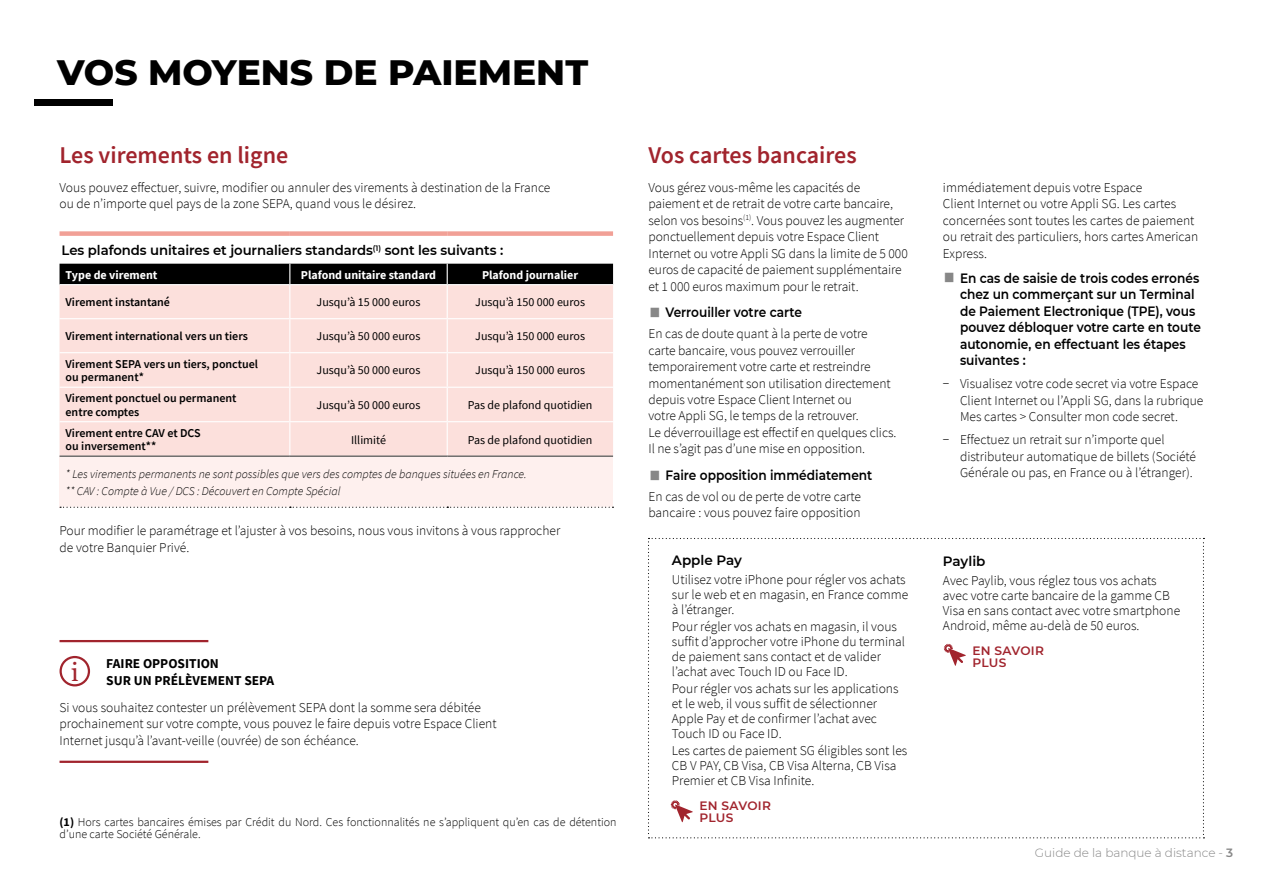
<style>
.page{position:relative;width:1263px;height:893px;background:#fff}
.page>*{position:absolute;margin:0;border:0;box-sizing:border-box;transform-origin:0 0}
.t1{font:800 36px "Montserrat";color:#000}
.t2{font:25.65px "Georgia";color:#a1242d}
.t3{font:600 24px "Source Sans Pro";color:#a1242d}
.t4{font:300 13.5px/16.5px "Source Sans Pro";color:#000}
.t5{font:600 13.5px/16.5px "Montserrat";color:#000;scale:.9 1}
.t6{font:600 13.5px "Montserrat";color:#000}
.t7{font:700 13.5px/16.5px "Source Sans Pro";color:#000}
.t8{font:600 12.15px/12.1px "Montserrat";letter-spacing:.025em;color:#a1242d}
.t9{font:12px "Source Sans Pro";color:#000}
.t10{font:600 12px/13.5px "Source Sans Pro";color:#000}
.t11{font:italic 300 12px/16.5px "Source Sans Pro";color:#000}
.t12{font:300 12px/12.8px "Source Sans Pro";color:#000}
.t13{font:700 12px "Source Sans Pro";color:#fff}
.t14{font:300 12px "Montserrat";color:#878787}
.s1{font-weight:700}
.s2{font-weight:400;font-size:24px;color:#878787}
.s3{font-weight:600}
</style>
<div class="page">
<div style="left:60px;top:285px;width:553px;height:170px;background:#fce0dc"></div>
<div style="left:60px;top:456px;width:553px;height:51px;background:#fef0ee"></div>
<div style="left:60px;top:264px;width:553px;height:21px;background:#000"></div>
<hr style="left:289px;top:285px;width:1px;height:33px;background:#fff">
<hr style="left:447px;top:285px;width:1px;height:33px;background:#fff">
<hr style="left:289px;top:319px;width:1px;height:33px;background:#fff">
<hr style="left:447px;top:319px;width:1px;height:33px;background:#fff">
<hr style="left:289px;top:353px;width:1px;height:34px;background:#fff">
<hr style="left:447px;top:353px;width:1px;height:34px;background:#fff">
<hr style="left:289px;top:388px;width:1px;height:33px;background:#fff">
<hr style="left:447px;top:388px;width:1px;height:33px;background:#fff">
<hr style="left:289px;top:422px;width:1px;height:33px;background:#fff">
<hr style="left:447px;top:422px;width:1px;height:33px;background:#fff">
<hr style="left:60px;top:318px;width:230px;height:1px;background:#fff">
<hr style="left:290px;top:318px;width:157px;height:1px;background:#fff">
<hr style="left:447px;top:318px;width:166px;height:1px;background:#fff">
<hr style="left:60px;top:352px;width:230px;height:1px;background:#fff">
<hr style="left:290px;top:352px;width:157px;height:1px;background:#fff">
<hr style="left:447px;top:352px;width:166px;height:1px;background:#fff">
<hr style="left:60px;top:387px;width:230px;height:1px;background:#fff">
<hr style="left:290px;top:387px;width:157px;height:1px;background:#fff">
<hr style="left:447px;top:387px;width:166px;height:1px;background:#fff">
<hr style="left:60px;top:421px;width:230px;height:1px;background:#fff">
<hr style="left:290px;top:421px;width:157px;height:1px;background:#fff">
<hr style="left:447px;top:421px;width:166px;height:1px;background:#fff">
<div style="left:60px;top:231px;width:230px;height:5px;background:#f1a096"></div>
<div style="left:290px;top:231px;width:157px;height:5px;background:#f1a096"></div>
<div style="left:447px;top:231px;width:166px;height:5px;background:#f1a096"></div>
<hr style="left:60px;top:455px;width:230px;height:2px;background:#706f6f">
<hr style="left:290px;top:455px;width:157px;height:2px;background:#706f6f">
<hr style="left:447px;top:455px;width:166px;height:2px;background:#706f6f">
<svg style="left:60px;top:507px;width:553px;height:1px"></svg>
<hr style="left:60px;top:640px;width:148px;height:2px;background:#a1242d">
<hr style="left:60px;top:761px;width:148px;height:2px;background:#a1242d">
<div style="left:34px;top:99px;width:79px;height:7px;background:#000"></div>
<svg style="left:648px;top:538px;width:556px;height:300px"></svg>
<div style="left:60px;top:656px;width:30px;height:30px;border:2px solid #a1242d;border-radius:50%"></div>
<h1 class="t1" style="left:57px;top:46px;width:532px">VOS MOYENS DE PAIEMENT</h1>
<h3 class="t3" style="left:60px;top:139px;width:230px">Les virements en ligne</h3>
<p class="t4" style="left:60px;top:179px;width:492px">Vous pouvez effectuer, suivre, modifier ou annuler des virements à destination de la France ou de n’importe quel pays de la zone SEPA, quand vous le désirez.</p>
<p class="t6" style="left:62px;top:241px;width:443px">Les plafonds unitaires et journaliers standards<sup>(1)</sup> sont les suivants :</p>
<p class="t13" style="left:66px;top:267px;width:94px">Type de virement</p>
<p class="t13" style="left:301px;top:267px;width:137px">Plafond unitaire standard</p>
<p class="t13" style="left:482px;top:267px;width:98px">Plafond journalier</p>
<p class="t10" style="left:66px;top:295px;width:106px">Virement instantané</p>
<p class="t9" style="left:317px;top:295px;width:105px">Jusqu’à 15 000 euros</p>
<p class="t9" style="left:475px;top:295px;width:111px">Jusqu’à 150 000 euros</p>
<p class="t10" style="left:66px;top:329px;width:184px">Virement international vers un tiers</p>
<p class="t9" style="left:317px;top:329px;width:105px">Jusqu’à 50 000 euros</p>
<p class="t9" style="left:475px;top:329px;width:111px">Jusqu’à 150 000 euros</p>
<p class="t10" style="left:66px;top:357px;width:194px">Virement SEPA vers un tiers, ponctuel ou permanent*</p>
<p class="t9" style="left:317px;top:363px;width:105px">Jusqu’à 50 000 euros</p>
<p class="t9" style="left:475px;top:363px;width:111px">Jusqu’à 150 000 euros</p>
<p class="t10" style="left:66px;top:391px;width:173px">Virement ponctuel ou permanent entre comptes</p>
<p class="t9" style="left:317px;top:397px;width:105px">Jusqu’à 50 000 euros</p>
<p class="t9" style="left:468px;top:397px;width:126px">Pas de plafond quotidien</p>
<p class="t10" style="left:66px;top:426px;width:137px">Virement entre CAV et DCS ou inversement**</p>
<p class="t9" style="left:351px;top:432px;width:36px">Illimité</p>
<p class="t9" style="left:468px;top:432px;width:126px">Pas de plafond quotidien</p>
<p class="t11" style="left:66px;top:466px;width:463px">* Les virements permanents ne sont possibles que vers des comptes de banques situées en France. ** CAV : Compte à Vue / DCS : Découvert en Compte Spécial</p>
<p class="t4" style="left:60px;top:522px;width:502px">Pour modifier le paramétrage et l’ajuster à vos besoins, nous vous invitons à vous rapprocher de votre Banquier Privé.</p>
<h2 class="t2" style="left:71px;top:656px;width:9px">i</h2>
<p class="t7" style="left:106px;top:655px;width:170px">FAIRE OPPOSITION<br>SUR UN PRÉLÈVEMENT SEPA</p>
<p class="t4" style="left:60px;top:699px;width:439px">Si vous souhaitez contester un prélèvement SEPA dont la somme sera débitée prochainement sur votre compte, vous pouvez le faire depuis votre Espace Client<br>Internet jusqu’à l’avant-veille (ouvrée) de son échéance.</p>
<p class="t12" style="left:60px;top:815px;width:559px"><span class="s1">(1)</span> Hors cartes bancaires émises par Crédit du Nord. Ces fonctionnalités ne s’appliquent qu’en cas de détention d’une carte Société Générale.</p>
<h3 class="t3" style="left:648px;top:139px;width:210px">Vos cartes bancaires</h3>
<p class="t4" style="left:648px;top:179px;width:261px">Vous gérez vous-même les capacités de paiement et de retrait de votre carte bancaire, selon vos besoins<sup>(1)</sup>. Vous pouvez les augmenter ponctuellement depuis votre Espace Client Internet ou votre Appli SG dans la limite de 5 000 euros de capacité de paiement supplémentaire et 1 000 euros maximum pour le retrait.</p>
<p class="t5" style="left:648px;top:304px;width:172px"><span class="s2">■</span> Verrouiller votre carte</p>
<p class="t4" style="left:648px;top:325px;width:249px">En cas de doute quant à la perte de votre carte bancaire, vous pouvez verrouiller temporairement votre carte et restreindre momentanément son utilisation directement depuis votre Espace Client Internet ou<br>votre Appli SG, le temps de la retrouver.<br>Le déverrouillage est effectif en quelques clics.<br>Il ne s’agit pas d’une mise en opposition.</p>
<p class="t5" style="left:648px;top:466px;width:250px"><span class="s2">■</span> Faire opposition immédiatement</p>
<p class="t4" style="left:648px;top:488px;width:214px">En cas de vol ou de perte de votre carte bancaire : vous pouvez faire opposition</p>
<p class="t6" style="left:672px;top:550px;width:72px">Apple Pay</p>
<p class="t4" style="left:672px;top:572px;width:238px;line-height:15px">Utilisez votre iPhone pour régler vos achats sur le web et en magasin, en France comme à l’étranger.</p>
<p class="t4" style="left:672px;top:619px;width:235px;line-height:15px">Pour régler vos achats en magasin, il vous suffit d’approcher votre iPhone du terminal de paiement sans contact et de valider l’achat avec Touch ID ou Face ID.</p>
<p class="t4" style="left:672px;top:681px;width:228px;line-height:15px">Pour régler vos achats sur les applications et le web, il vous suffit de sélectionner Apple Pay et de confirmer l’achat avec Touch ID ou Face ID.</p>
<p class="t4" style="left:672px;top:743px;width:237px;line-height:15px">Les cartes de paiement SG éligibles sont les<br>CB V PAY, CB Visa, CB Visa Alterna, CB Visa<br>Premier et CB Visa Infinite.</p>
<p class="t8" style="left:699px;top:799px;width:73px">EN SAVOIR<br>PLUS</p>
<p class="t4" style="left:943px;top:179px;width:257px">immédiatement depuis votre Espace<br>Client Internet ou votre Appli SG. Les cartes concernées sont toutes les cartes de paiement ou retrait des particuliers, hors cartes American Express.</p>
<p class="t5" style="left:960px;top:269px;width:269px;text-indent:-17px"><span class="s2">■</span> En cas de saisie de trois codes erronés chez un commerçant sur un Terminal de Paiement Electronique (TPE), vous pouvez débloquer votre carte en toute autonomie, en effectuant les étapes suivantes :</p>
<p class="t4" style="left:960px;top:375px;width:245px;text-indent:-17px">− Visualisez votre code secret via votre Espace<br>Client Internet ou l’Appli SG, dans la rubrique<br>Mes cartes &gt; Consulter mon code secret.</p>
<p class="t4" style="left:960px;top:431px;width:238px;text-indent:-17px">− Effectuez un retrait sur n’importe quel distributeur automatique de billets (Société<br>Générale ou pas, en France ou à l’étranger).</p>
<p class="t6" style="left:943px;top:551px;width:44px">Paylib</p>
<p class="t4" style="left:943px;top:573px;width:239px;line-height:15px">Avec Paylib, vous réglez tous vos achats avec votre carte bancaire de la gamme CB Visa en sans contact avec votre smartphone Android, même au-delà de 50 euros.</p>
<p class="t8" style="left:972px;top:644px;width:73px">EN SAVOIR<br>PLUS</p>
<p class="t14" style="left:1035px;top:845px;width:200px">Guide de la banque à distance - <span class="s3">3</span></p>
</div>
